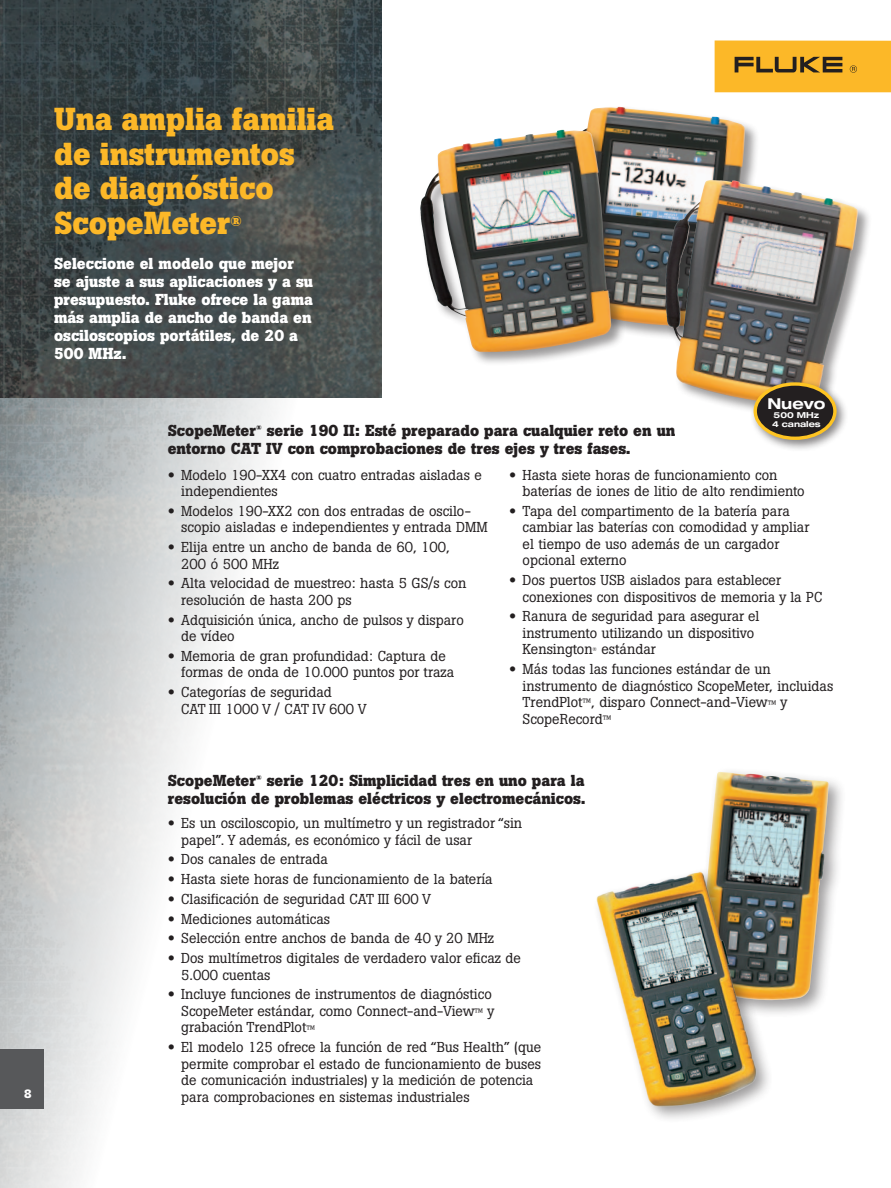
<style>
.page{position:relative;width:891px;height:1188px;background:#fff}
.page>*{position:absolute;margin:0;border:0;box-sizing:border-box;transform-origin:0 0}
.t1{font:700 31.5px/34.5px "Boton Pro";color:#fcb828}
.t2{font:700 15.75px/18px "Boton Pro";color:#231f20}
.t3{font:700 15.75px/18px "Boton Pro";color:#fff}
.t4{font:700 expanded 15px "Helvetica Neue LT Std";color:#fff}
.t5{font:14.25px/16.5px "Boton Pro";color:#231f20}
.t6{font:700 14.1px "Boton Pro";color:#fcb828}
.t7{font:700 12px "Boton Pro";color:#fff}
.t8{font:700 expanded 8.25px/9px "Helvetica Neue LT Std";color:#fff}
.t9{font:700 7.05px "Boton Pro";color:#231f20}
.t10{font:5.4px "Boton Pro";color:#231f20}
.s1{font-family:"Helvetica Neue LT Std";font-weight:700;font-stretch:expanded}
.s2{font-size:12px}
</style>
<div class="page">
<img style="left:0;top:398px;width:276px;height:790px">
<img style="left:0;top:0;width:382px;height:398px">
<div style="left:693px;top:766px;width:154px;height:252px;background:#231f20;opacity:.45"></div>
<img style="left:699px;top:772px;width:130px;height:228px">
<div style="left:591px;top:866px;width:181px;height:257px;background:#231f20;opacity:.45"></div>
<img style="left:592px;top:862px;width:169px;height:249px">
<div style="left:552px;top:105px;width:208px;height:235px;background:#231f20;opacity:.45"></div>
<img style="left:554px;top:107px;width:64px;height:21px">
<div style="left:664px;top:178px;width:208px;height:242px;background:#231f20;opacity:.45"></div>
<img style="left:666px;top:180px;width:192px;height:226px">
<div style="left:418px;top:128px;width:207px;height:238px;background:#231f20;opacity:.45"></div>
<img style="left:420px;top:130px;width:140px;height:135px">
<div style="left:749px;top:378px;width:99px;height:74px;background:#231f20;opacity:.55"></div>
<div style="left:755px;top:384px;width:80px;height:54px;background:#231f20;border-radius:50%"></div>
<div style="left:754px;top:382px;width:83px;height:58px;border:3px solid #fec422;border-radius:50%"></div>
<div style="left:715px;top:40px;width:176px;height:52px;background:#fcb828"></div>
<svg style="left:735px;top:57px;width:107px;height:15px"></svg>
<svg style="left:850px;top:65px;width:7px;height:8px"></svg>
<div style="left:0;top:1050px;width:44px;height:59px;background:#57585a"></div>
<h1 class="t1" style="left:54px;top:102px;width:282px">Una amplia familia de instrumentos de diagnóstico<br>ScopeMeter</h1>
<p class="t6" style="left:230px;top:211px;width:13px">®</p>
<p class="t3" style="left:54px;top:254px;width:261px">Seleccione el modelo que mejor se ajuste a sus aplicaciones y a su presupuesto. Fluke ofrece la gama más amplia de ancho de banda en osciloscopios portátiles, de 20 a<br>500 MHz.</p>
<p class="t2" style="left:168px;top:422px;width:509px;text-indent:99px">serie 190 II: Esté preparado para cualquier reto en un entorno CAT IV con comprobaciones de tres ejes y tres fases.</p>
<p class="t2" style="left:168px;top:422px;width:90px">ScopeMeter</p>
<p class="t9" style="left:256px;top:423px;width:7px">®</p>
<p class="t4" style="left:767px;top:394px;width:60px">Nuevo</p>
<p class="t8" style="left:772px;top:410px;width:50px">500 MHz<br>4 canales</p>
<p class="t5" style="left:181px;top:466px;width:302px;text-indent:-13px"><span class="s1">•</span> Modelo 190-XX4 con cuatro entradas aisladas e independientes</p>
<p class="t5" style="left:181px;top:503px;width:308px;text-indent:-13px"><span class="s1">•</span> Modelos 190-XX2 con dos entradas de oscilo&shy;scopio aisladas e independientes y entrada DMM</p>
<p class="t5" style="left:181px;top:539px;width:270px;text-indent:-13px"><span class="s1">•</span> Elija entre un ancho de banda de 60, 100,<br>200 ó 500 MHz</p>
<p class="t5" style="left:181px;top:575px;width:287px;text-indent:-13px"><span class="s1">•</span> Alta velocidad de muestreo: hasta 5 GS/s con resolución de hasta 200 ps</p>
<p class="t5" style="left:181px;top:611px;width:284px;text-indent:-13px"><span class="s1">•</span> Adquisición única, ancho de pulsos y disparo de vídeo</p>
<p class="t5" style="left:181px;top:648px;width:274px;text-indent:-13px"><span class="s1">•</span> Memoria de gran profundidad: Captura de formas de onda de 10.000 puntos por traza</p>
<p class="t5" style="left:181px;top:684px;width:187px;text-indent:-13px"><span class="s1">•</span> Categorías de seguridad<br>CAT III 1000 V / CAT IV 600 V</p>
<p class="t5" style="left:523px;top:466px;width:284px;text-indent:-13px"><span class="s1">•</span> Hasta siete horas de funcionamiento con baterías de iones de litio de alto rendimiento</p>
<p class="t5" style="left:523px;top:503px;width:288px;text-indent:-13px"><span class="s1">•</span> Tapa del compartimento de la batería para cambiar las baterías con comodidad y ampliar el tiempo de uso además de un cargador opcional externo</p>
<p class="t5" style="left:523px;top:572px;width:301px;text-indent:-13px"><span class="s1">•</span> Dos puertos USB aislados para establecer conexiones con dispositivos de memoria y la PC</p>
<p class="t5" style="left:523px;top:608px;width:238px;text-indent:-13px"><span class="s1">•</span> Ranura de seguridad para asegurar el instrumento utilizando un dispositivo<br>Kensington</p>
<p class="t10" style="left:593px;top:646px;width:6px">®</p>
<p class="t5" style="left:602px;top:641px;width:56px">estándar</p>
<p class="t5" style="left:523px;top:661px;width:312px;text-indent:-13px"><span class="s1">•</span> Más todas las funciones estándar de un instrumento de diagnóstico ScopeMeter, incluidas TrendPlot<span class="s2">™</span>, disparo Connect-and-View<sub>™</sub> y ScopeRecord<span class="s2">™</span></p>
<p class="t2" style="left:168px;top:772px;width:90px">ScopeMeter</p>
<p class="t9" style="left:256px;top:773px;width:7px">®</p>
<p class="t2" style="left:168px;top:772px;width:420px;text-align:right">serie 120: Simplicidad tres en uno para la<br>resolución de problemas eléctricos y electromecánicos.</p>
<p class="t5" style="left:181px;top:815px;width:342px;text-indent:-13px"><span class="s1">•</span> Es un osciloscopio, un multímetro y un registrador “sin papel”. Y además, es económico y fácil de usar</p>
<p class="t5" style="left:168px;top:851px;width:162px"><span class="s1">•</span> Dos canales de entrada</p>
<p class="t5" style="left:168px;top:871px;width:326px"><span class="s1">•</span> Hasta siete horas de funcionamiento de la batería</p>
<p class="t5" style="left:168px;top:891px;width:265px"><span class="s1">•</span> Clasificación de seguridad CAT III 600 V</p>
<p class="t5" style="left:168px;top:910px;width:164px"><span class="s1">•</span> Mediciones automáticas</p>
<p class="t5" style="left:168px;top:930px;width:328px"><span class="s1">•</span> Selección entre anchos de banda de 40 y 20 MHz</p>
<p class="t5" style="left:181px;top:950px;width:341px;text-indent:-13px"><span class="s1">•</span> Dos multímetros digitales de verdadero valor eficaz de<br>5.000 cuentas</p>
<p class="t5" style="left:181px;top:986px;width:315px;text-indent:-13px"><span class="s1">•</span> Incluye funciones de instrumentos de diagnóstico<br>ScopeMeter estándar, como Connect-and-View<sub>™</sub> y grabación TrendPlot<sub>™</sub></p>
<p class="t5" style="left:181px;top:1039px;width:361px;text-align:justify;text-indent:-13px"><span class="s1">•</span> El modelo 125 ofrece la función de red “Bus Health” (que permite comprobar el estado de funcionamiento de buses de comunicación industriales) y la medición de potencia</p>
<p class="t7" style="left:24px;top:1086px;width:9px">8</p>
<p class="t5" style="left:181px;top:1088px;width:290px">para comprobaciones en sistemas industriales</p>
</div>
